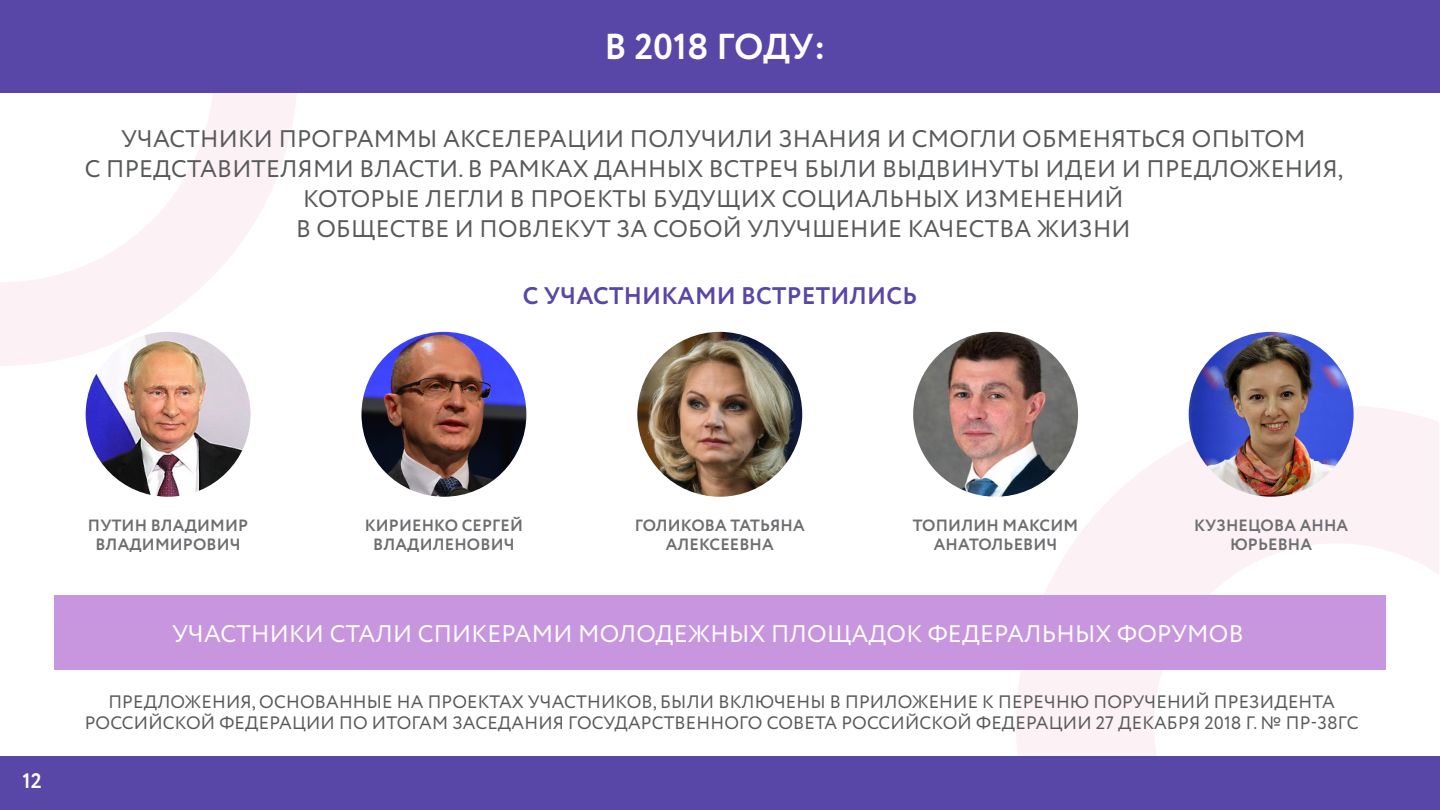
<style>
.page{position:relative;width:1440px;height:810px;background:#fff}
.page>*{position:absolute;margin:0;border:0;box-sizing:border-box;transform-origin:0 0}
.t1{font:700 36px "AVC";letter-spacing:-.01em;color:#fff}
.t2{font:24px/30px "AVC";letter-spacing:.01em;color:#58595b;text-align:center}
.t3{font:24px "AVC";letter-spacing:.01em;color:#fff}
.t4{font:700 24px "AVC";letter-spacing:.01em;color:#5947a8}
.t5{font:700 21px "AVC";color:#fff}
.t6{font:18px/21px "AVC";letter-spacing:.01em;color:#58595b;text-align:center}
.t7{font:700 16.35px/19.5px "AVC";letter-spacing:.01em;color:#6d6e71;text-align:center}
</style>
<div class="page">
<svg style="left:1016px;top:406px;width:423px;height:350px"></svg>
<svg style="left:0;top:93px;width:297px;height:273px"></svg>
<div style="left:0;top:756px;width:1439px;height:54px;background:#5947a8"></div>
<div style="left:0;top:0;width:1439px;height:93px;background:#5947a8"></div>
<img style="left:86px;top:332px;width:165px;height:165px;border-radius:82px">
<img style="left:637px;top:332px;width:165px;height:165px;border-radius:82px">
<img style="left:913px;top:332px;width:165px;height:165px;border-radius:82px">
<img style="left:1189px;top:332px;width:165px;height:165px;border-radius:82px">
<img style="left:361px;top:332px;width:165px;height:165px;border-radius:82px">
<div style="left:54px;top:595px;width:1332px;height:75px;background:#c796de"></div>
<h1 class="t1" style="left:604px;top:27px;width:223px">В 2018 ГОДУ:</h1>
<p class="t2" style="left:85px;top:125px;width:1260px">УЧАСТНИКИ ПРОГРАММЫ АКСЕЛЕРАЦИИ ПОЛУЧИЛИ ЗНАНИЯ И СМОГЛИ ОБМЕНЯТЬСЯ ОПЫТОМ<br>С ПРЕДСТАВИТЕЛЯМИ ВЛАСТИ. В РАМКАХ ДАННЫХ ВСТРЕЧ БЫЛИ ВЫДВИНУТЫ ИДЕИ И ПРЕДЛОЖЕНИЯ, КОТОРЫЕ ЛЕГЛИ В ПРОЕКТЫ БУДУЩИХ СОЦИАЛЬНЫХ ИЗМЕНЕНИЙ<br>В ОБЩЕСТВЕ И ПОВЛЕКУТ ЗА СОБОЙ УЛУЧШЕНИЕ КАЧЕСТВА ЖИЗНИ</p>
<p class="t4" style="left:523px;top:282px;width:396px">С УЧАСТНИКАМИ ВСТРЕТИЛИСЬ</p>
<p class="t5" style="left:23px;top:769px;width:21px">12</p>
<p class="t7" style="left:365px;top:516px;width:160px">КИРИЕНКО СЕРГЕЙ<br>ВЛАДИЛЕНОВИЧ</p>
<p class="t7" style="left:88px;top:516px;width:162px">ПУТИН ВЛАДИМИР<br>ВЛАДИМИРОВИЧ</p>
<p class="t7" style="left:635px;top:516px;width:172px">ГОЛИКОВА ТАТЬЯНА<br>АЛЕКСЕЕВНА</p>
<p class="t7" style="left:913px;top:516px;width:167px">ТОПИЛИН МАКСИМ<br>АНАТОЛЬЕВИЧ</p>
<p class="t7" style="left:1194px;top:516px;width:156px">КУЗНЕЦОВА АННА<br>ЮРЬЕВНА</p>
<p class="t3" style="left:172px;top:621px;width:1073px">УЧАСТНИКИ СТАЛИ СПИКЕРАМИ МОЛОДЕЖНЫХ ПЛОЩАДОК ФЕДЕРАЛЬНЫХ ФОРУМОВ</p>
<p class="t6" style="left:85px;top:692px;width:1275px">ПРЕДЛОЖЕНИЯ, ОСНОВАННЫЕ НА ПРОЕКТАХ УЧАСТНИКОВ, БЫЛИ ВКЛЮЧЕНЫ В ПРИЛОЖЕНИЕ К ПЕРЕЧНЮ ПОРУЧЕНИЙ ПРЕЗИДЕНТА<br>РОССИЙСКОЙ ФЕДЕРАЦИИ ПО ИТОГАМ ЗАСЕДАНИЯ ГОСУДАРСТВЕННОГО СОВЕТА РОССИЙСКОЙ ФЕДЕРАЦИИ 27 ДЕКАБРЯ 2018 Г. № ПР-38ГС</p>
</div>
